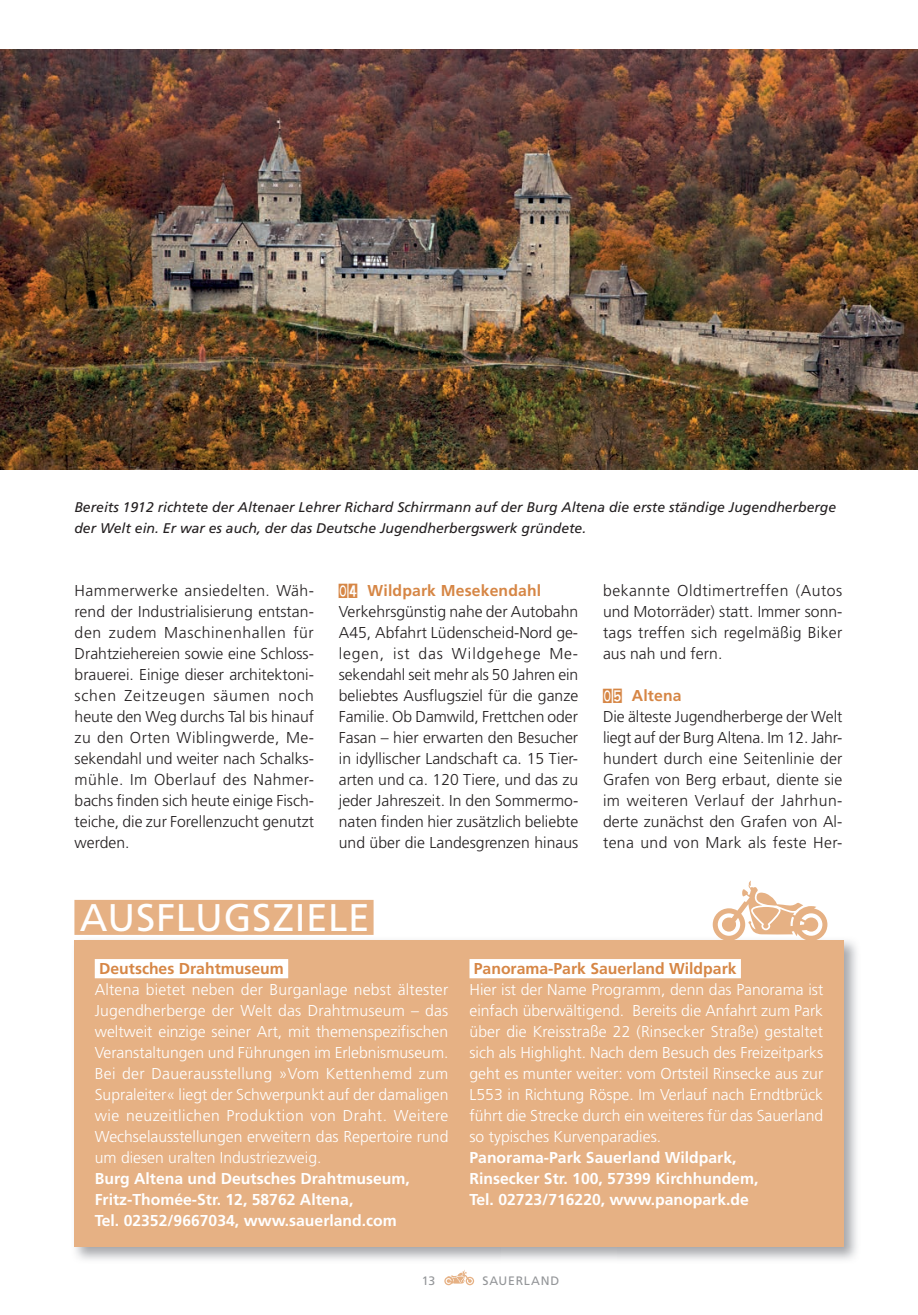
<style>
.page{position:relative;width:918px;height:1315px;background:#fff}
.page>*{position:absolute;margin:0;border:0;box-sizing:border-box;transform-origin:0 0}
.t1{font:38.5px "Frutiger CE";letter-spacing:.02em;color:#fff}
.t2{font:300 15.75px/21px "Frutiger CE";color:#231f20;text-align:justify}
.t3{font:300 15.75px/21px "Frutiger CE";color:#fff}
.t4{font:italic 14px/21px "Frutiger CE";color:#231f20}
.t5{font:12.25px "Frutiger CE";letter-spacing:.06em;color:#939598}
.s1{font-family:"Michelin";font-weight:400;font-size:17.5px;color:#d68645}
.s2{font-weight:700;color:#d68645}
.s3{font-family:"Frutiger";font-weight:700;color:#d68645}
.s4{font-family:"Frutiger";font-weight:700}
</style>
<div class="page">
<img style="left:0;top:49px;width:918px;height:421px">
<img style="left:74px;top:940px;width:783px;height:320px">
<div style="left:74px;top:940px;width:769px;height:306px;background:#e6b184"></div>
<div style="left:95px;top:959px;width:193px;height:19px;background:#fff"></div>
<div style="left:469px;top:959px;width:272px;height:19px;background:#fff"></div>
<svg style="left:713px;top:880px;width:114px;height:60px"></svg>
<div style="left:74px;top:900px;width:299px;height:35px;background:#e6b184"></div>
<svg style="left:444px;top:1270px;width:30px;height:15px"></svg>
<p class="t4" style="left:74px;top:497px;width:763px">Bereits 1912 richtete der Altenaer Lehrer Richard Schirrmann auf der Burg Altena die erste ständige Jugendherberge der Welt ein. Er war es auch, der das Deutsche Jugendherbergswerk gründete.</p>
<p class="t2" style="left:75px;top:581px;width:241px">Hammerwerke ansiedelten. Wäh&shy;rend der Industrialisierung entstan&shy;den zudem Maschinenhallen für Drahtziehereien sowie eine Schloss&shy;brauerei. Einige dieser architektoni&shy;schen Zeitzeugen säumen noch heute den Weg durchs Tal bis hinauf zu den Orten Wiblingwerde, Me&shy;sekendahl und weiter nach Schalks&shy;mühle. Im Oberlauf des Nahmer&shy;bachs finden sich heute einige Fisch&shy;teiche, die zur Forellenzucht genutzt werden.</p>
<p class="t2" style="left:339px;top:581px;width:241px;text-align:left"><span class="s1">04</span> <span class="s2">Wildpark Mesekendahl </span>Verkehrsgünstig nahe der Autobahn A45, Abfahrt Lüdenscheid-Nord ge&shy;legen, ist das Wildgehege Me&shy;sekendahl seit mehr als 50 Jahren ein beliebtes Ausflugsziel für die ganze Familie. Ob Damwild, Frettchen oder Fasan – hier erwarten den Besucher in idyllischer Landschaft ca. 15 Tier&shy;arten und ca. 120 Tiere, und das zu jeder Jahreszeit. In den Sommermo&shy;naten finden hier zusätzlich beliebte und über die Landesgrenzen hinaus</p>
<p class="t2" style="left:603px;top:581px;width:241px">bekannte Oldtimertreffen (Autos und Motorräder) statt. Immer sonn&shy;tags treffen sich regelmäßig Biker aus nah und fern.</p>
<p class="t2" style="left:603px;top:686px;width:241px;text-align:left"><span class="s1">05</span> <span class="s2">Altena<br></span>Die älteste Jugendherberge der Welt liegt auf der Burg Altena. Im 12. Jahr&shy;hun dert durch eine Seiten linie der<br>Grafen von Berg erbaut, diente sie im weiteren Verlauf der Jahr hun&shy;derte zunächst den Grafen von Al&shy;tena und von Mark als feste Her-</p>
<p class="t1" style="left:80px;top:902px;width:291px">AUSFLUGSZIELE</p>
<p class="t3" style="left:95px;top:959px;width:355px"><span class="s3">Deutsches Drahtmuseum<br></span>Altena bietet neben der Burganlage nebst ältester Jugendherberge der Welt das Drahtmuseum – das weltweit einzige seiner Art, mit themenspezifischen Veranstaltungen und Führungen im Erlebnismuseum.<br>Bei der Dauerausstellung »Vom Kettenhemd zum Supraleiter« liegt der Schwerpunkt auf der damaligen wie neuzeitlichen Produktion von Draht. Weitere Wechselausstellungen erweitern das Repertoire rund um diesen uralten Industriezweig.<br><span class="s4">Burg Altena und Deutsches Drahtmuseum, Fritz-Thomée-Str. 12, 58762 Altena,<br>Tel. 02352/9667034, www.sauerland.com</span></p>
<p class="t3" style="left:469px;top:959px;width:355px"><span class="s3">Panorama-Park Sauerland Wildpark<br></span>Hier ist der Name Programm, denn das Panorama ist einfach überwältigend. Bereits die Anfahrt zum Park über die Kreisstraße 22 (Rinsecker Straße) gestaltet sich als Highlight. Nach dem Besuch des Freizeitparks geht es munter weiter: vom Ortsteil Rinsecke aus zur L553 in Richtung Röspe. Im Verlauf nach Erndtbrück führt die Strecke durch ein weiteres für das Sauerland so typisches Kurvenparadies.<br><span class="s4">Panorama-Park Sauerland Wildpark,<br>Rinsecker Str. 100, 57399 Kirchhundem,<br>Tel. 02723/716220, www.panopark.de</span></p>
<p class="t5" style="left:422px;top:1275px;width:15px">13</p>
<p class="t5" style="left:482px;top:1275px;width:78px">SAUERLAND</p>
</div>
